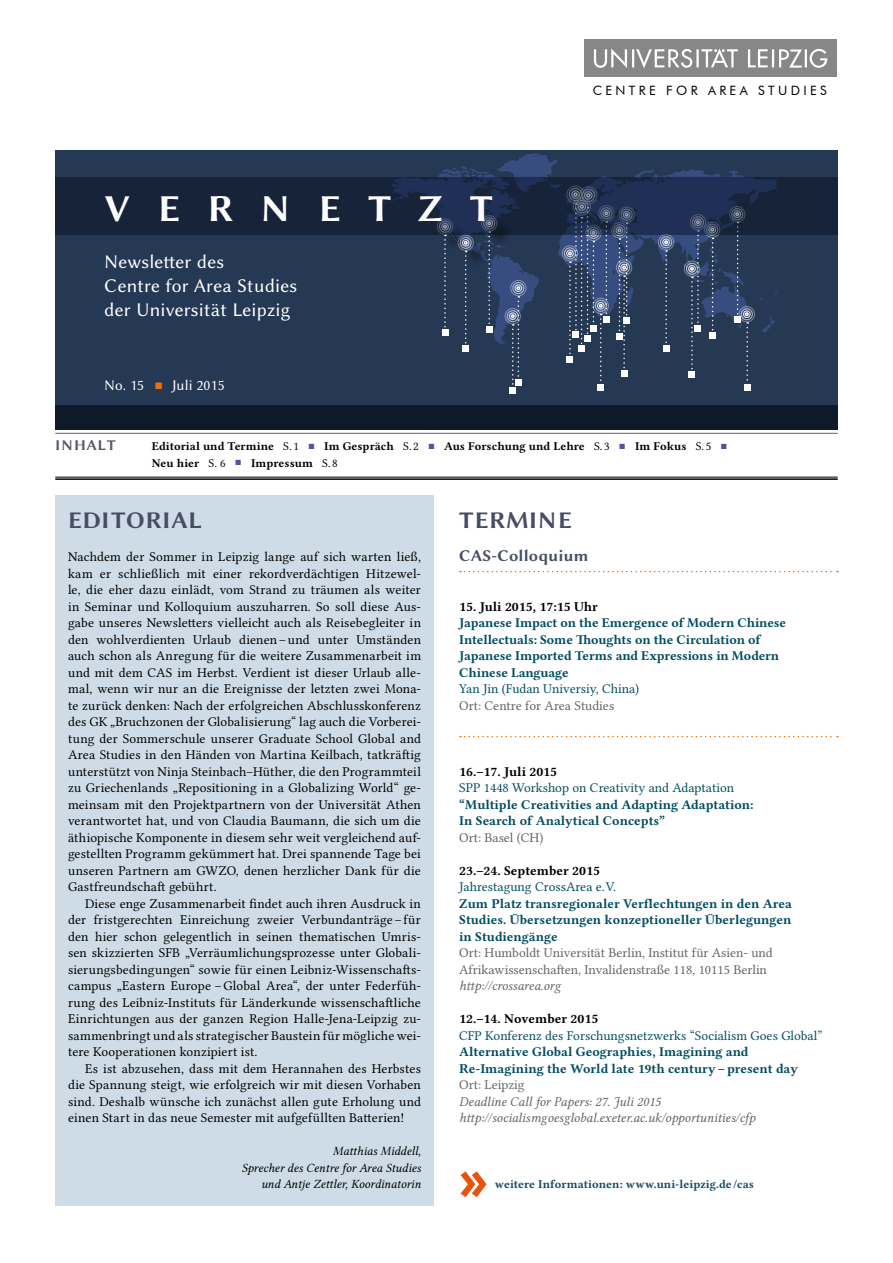
<style>
.page{position:relative;width:893px;height:1263px;background:#fff}
.page>*{position:absolute;margin:0;border:0;box-sizing:border-box;transform-origin:0 0}
.t1{font:38.25px "Lin Biolinum OB";letter-spacing:.705em;color:#fff}
.t2{font:24px "Lin Biolinum OB";letter-spacing:.015em;color:#474d63}
.t3{font:19.5px/24px "Lin Biolinum O";letter-spacing:.01em;color:#fff}
.t4{font:16.5px "Lin Biolinum OB";letter-spacing:.01em;color:#474d63}
.t5{font:15px "Lin Biolinum O";letter-spacing:.01em;color:#fff}
.t6{font:15px "Lin Biolinum OB";letter-spacing:.035em;color:#565a70}
.t7{font:13.5px/16.5px "Lin Libertine O";letter-spacing:.01em;color:#000;text-align:justify}
.t8{font:13.5px/16.5px "Lin Libertine OB";color:#004d63}
.t9{font:13.5px/16.5px "Lin Libertine O";color:#646363}
.t10{font:13.5px "Lin Libertine O";color:#004d63}
.t11{font:13.5px/16.5px "Lin Libertine OI";color:#646363}
.t12{font:13.5px "Lin Libertine OB";color:#000}
.t13{font:12.9px "Futura BT";letter-spacing:.26em;color:#000}
.t14{font:12.6px/16.5px "Lin Libertine OI";color:#000;text-align:right}
.t15{font:12px/16.5px "Lin Libertine OB";letter-spacing:.005em;color:#000}
.t16{font:12px "Lin Libertine OB";letter-spacing:.005em;color:#124c63}
.s1{color:#ed700f}
.s2{font-family:"Lin Libertine O"}
.s3{font-family:"Lin Libertine O";color:#505398}
</style>
<div class="page">
<svg style="left:460px;top:571px;width:378px;height:1px"></svg>
<svg style="left:460px;top:736px;width:378px;height:1px"></svg>
<div style="left:55px;top:150px;width:783px;height:280px;background:#263954"></div>
<div style="left:55px;top:495px;width:379px;height:710px;background:#cddce6"></div>
<div style="left:584px;top:40px;width:253px;height:37px;background:#878787"></div>
<svg style="left:594px;top:48px;width:233px;height:20px"></svg>
<svg style="left:461px;top:1171px;width:25px;height:26px"></svg>
<svg style="left:383px;top:153px;width:395px;height:241px"></svg>
<div style="left:620px;top:264px;width:8px;height:7px;border:1px solid #fff;border-radius:50%"></div>
<div style="left:618px;top:261px;width:12px;height:13px;border:1px solid #fff;border-radius:50%"></div>
<div style="left:616px;top:259px;width:16px;height:17px;border:1px solid #fff;border-radius:50%"></div>
<svg style="left:55px;top:178px;width:783px;height:57px;fill:#162338"></svg>
<div style="left:55px;top:405px;width:783px;height:25px;background:#0e192a"></div>
<hr style="left:55px;top:433px;width:783px;height:1px;background:#646363">
<hr style="left:55px;top:477px;width:783px;height:1px;background:#000">
<hr style="left:55px;top:478px;width:783px;height:2px;background:#000">
<h1 class="t1" style="left:104px;top:182px;width:390px">VERNETZT</h1>
<h3 class="t3" style="left:104px;top:250px;width:194px">Newsletter des<br>Centre for Area Studies der Universität Leipzig</h3>
<p class="t5" style="left:104px;top:377px;width:122px">No. 15 <span class="s1">■</span> Juli 2015</p>
<p class="t13" style="left:593px;top:82px;width:235px">CENTRE FOR AREA STUDIES</p>
<p class="t6" style="left:55px;top:435px;width:62px">INHALT</p>
<p class="t15" style="left:152px;top:438px;width:577px">Editorial und Termine <span class="s2">S. 1</span> <span class="s3">■</span> Im Gespräch <span class="s2">S. 2</span> <span class="s3">■</span> Aus Forschung und Lehre <span class="s2">S. 3</span> <span class="s3">■</span> Im Fokus <span class="s2">S. 5</span> <span class="s3">■<br></span>Neu hier <span class="s2">S. 6</span> <span class="s3">■</span> Impressum <span class="s2">S. 8</span></p>
<h2 class="t2" style="left:68px;top:503px;width:136px">EDITORIAL</h2>
<p class="t7" style="left:68px;top:547px;width:354px">Nachdem der Sommer in Leipzig lange auf sich warten ließ, kam er schließlich mit einer rekordverdächtigen Hitzewel&shy;le, die eher dazu einlädt, vom Strand zu träumen als weiter in Seminar und Kolloquium auszuharren. So soll diese Aus&shy;gabe unseres Newsletters vielleicht auch als Reisebegleiter in den wohlverdienten Urlaub dienen – und unter Umständen auch schon als Anregung für die weitere Zusammenarbeit im und mit dem CAS im Herbst. Verdient ist dieser Urlaub alle&shy;mal, wenn wir nur an die Ereignisse der letzten zwei Mona&shy;te zurück denken: Nach der erfolgreichen Abschlusskonferenz des GK „Bruchzonen der Globalisierung“ lag auch die Vorberei&shy;tung der Sommerschule unserer Graduate School Global and Area Studies in den Händen von Martina Keilbach, tatkräftig unterstützt von Ninja Steinbach–Hüther, die den Programmteil zu Griechenlands „Repositioning in a Globalizing World“ ge&shy;meinsam mit den Projektpartnern von der Universität Athen verantwortet hat, und von Claudia Baumann, die sich um die äthiopische Komponente in diesem sehr weit vergleichend auf&shy;gestellten Programm gekümmert hat. Drei spannende Tage bei unseren Partnern am GWZO, denen herzlicher Dank für die Gastfreundschaft gebührt.</p>
<p class="t7" style="left:68px;top:893px;width:354px;text-indent:17px">Diese enge Zusammenarbeit findet auch ihren Ausdruck in der fristgerechten Einreichung zweier Verbundanträge – für den hier schon gelegentlich in seinen thematischen Umris&shy;sen skizzierten SFB „Verräumlichungsprozesse unter Globali&shy;sierungsbedingungen“ sowie für einen Leibniz-Wissenschafts&shy;campus „Eastern Europe – Global Area“, der unter Federfüh&shy;rung des Leibniz-Instituts für Länderkunde wissenschaftliche Einrichtungen aus der ganzen Region Halle-Jena-Leipzig zu&shy;sammenbringt und als strategischer Baustein für mögliche wei&shy;tere Kooperationen konzipiert ist.</p>
<p class="t7" style="left:68px;top:1058px;width:354px;text-indent:17px">Es ist abzusehen, dass mit dem Herannahen des Herbstes die Spannung steigt, wie erfolgreich wir mit diesen Vorhaben sind. Deshalb wünsche ich zunächst allen gute Erholung und einen Start in das neue Semester mit aufgefüllten Batterien!</p>
<p class="t14" style="left:242px;top:1143px;width:181px">Matthias Middell,<br>Sprecher des Centre for Area Studies und Antje Zettler, Koordinatorin</p>
<h2 class="t2" style="left:459px;top:503px;width:114px">TERMINE</h2>
<p class="t4" style="left:459px;top:544px;width:131px">CAS-Colloquium</p>
<p class="t12" style="left:459px;top:597px;width:140px">15. Juli 2015, 17:15 Uhr</p>
<p class="t8" style="left:459px;top:614px;width:328px">Japanese Impact on the Emergence of Modern Chinese Intellectuals: Some Thoughts on the Circulation of Japanese Imported Terms and Expressions in Modern Chinese Language</p>
<p class="t10" style="left:459px;top:678px;width:182px">Yan Jin (Fudan Universiy, China)</p>
<p class="t9" style="left:459px;top:695px;width:157px">Ort: Centre for Area Studies</p>
<p class="t12" style="left:459px;top:762px;width:99px">16.–17. Juli 2015</p>
<p class="t10" style="left:459px;top:777px;width:276px">SPP 1448 Workshop on Creativity and Adaptation</p>
<p class="t8" style="left:459px;top:796px;width:296px">“Multiple Creativities and Adapting Adaptation:<br>In Search of Analytical Concepts”</p>
<p class="t9" style="left:459px;top:827px;width:86px">Ort: Basel (CH)</p>
<p class="t12" style="left:459px;top:861px;width:142px">23.–24. September 2015</p>
<p class="t10" style="left:459px;top:876px;width:158px">Jahrestagung CrossArea e.V.</p>
<p class="t8" style="left:459px;top:895px;width:334px;text-align:justify">Zum Platz transregionaler Verflechtungen in den Area Studies. Übersetzungen konzeptioneller Überlegungen in Studiengänge</p>
<p class="t9" style="left:459px;top:943px;width:315px">Ort: Humboldt Universität Berlin, Institut für Asien- und<br>Afrikawissenschaften, Invalidenstraße 118, 10115 Berlin</p>
<p class="t11" style="left:459px;top:978px;width:103px">http://crossarea.org</p>
<p class="t12" style="left:459px;top:1009px;width:141px">12.–14. November 2015</p>
<p class="t10" style="left:459px;top:1024px;width:365px">CFP Konferenz des Forschungsnetzwerks “Socialism Goes Global”</p>
<p class="t8" style="left:459px;top:1043px;width:340px">Alternative Global Geographies, Imagining and<br>Re-Imagining the World late 19th century – present day</p>
<p class="t9" style="left:459px;top:1075px;width:67px">Ort: Leipzig</p>
<p class="t11" style="left:459px;top:1093px;width:298px">Deadline Call for Papers: 27. Juli 2015 http://socialismgoesglobal.exeter.ac.uk/opportunities/cfp</p>
<p class="t16" style="left:495px;top:1176px;width:261px">weitere Informationen: www.uni-leipzig.de /cas</p>
</div>
